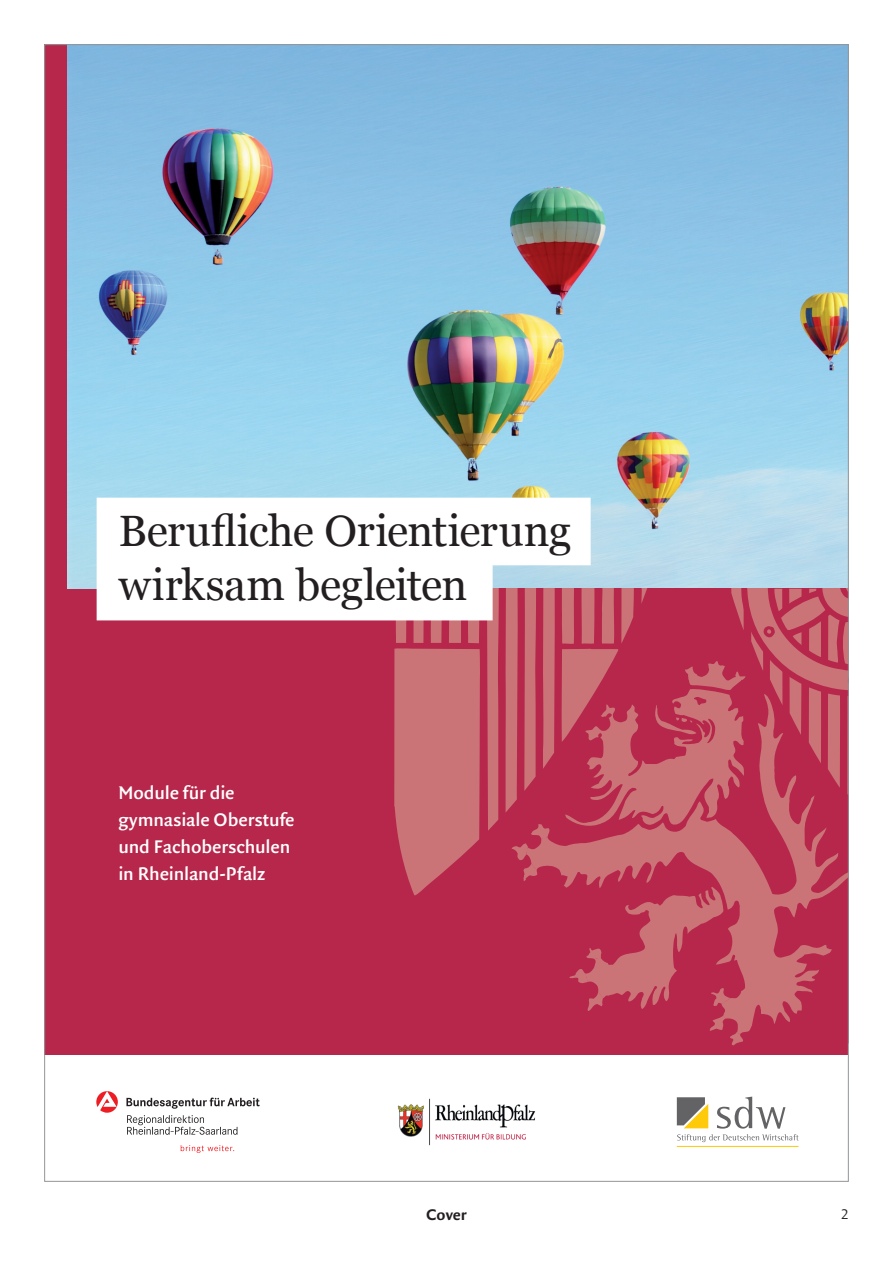
<style>
.page{position:relative;width:893px;height:1263px;background:#fff}
.page>*{position:absolute;margin:0;border:0;box-sizing:border-box;transform-origin:0 0}
.t1{font:43.8px/54.4px "Georgia";letter-spacing:-.01em;color:#231f20}
.t2{font:600 19.65px/27px "Quadraat Sans OT";letter-spacing:-.005em;color:#fff}
.t3{font:16.5px "Quadraat Sans OT Bld";letter-spacing:-.005em;color:#231f20}
.t4{font:300 15px "Quadraat Sans OT";color:#231f20}
</style>
<div class="page">
<div style="left:45px;top:45px;width:803px;height:1010px;background:#b6274b"></div>
<img style="left:68px;top:46px;width:779px;height:543px">
<img style="left:397px;top:1098px;width:139px;height:48px">
<svg style="left:127px;top:1115px;width:111px;height:20px"></svg>
<svg style="left:126px;top:1097px;width:134px;height:12px"></svg>
<svg style="left:96px;top:1091px;width:22px;height:22px"></svg>
<svg style="left:181px;top:1145px;width:53px;height:8px"></svg>
<svg style="left:677px;top:1134px;width:121px;height:8px"></svg>
<svg style="left:717px;top:1096px;width:68px;height:32px"></svg>
<hr style="left:677px;top:1146px;width:121px;height:1px;background:#feca0a">
<svg style="left:677px;top:1097px;width:31px;height:31px"></svg>
<svg style="left:550px;top:694px;width:297px;height:338px"></svg>
<svg style="left:512px;top:824px;width:38px;height:57px"></svg>
<svg style="left:569px;top:887px;width:175px;height:158px"></svg>
<svg style="left:487px;top:620px;width:12px;height:211px;background:#c86971"></svg>
<svg style="left:506px;top:620px;width:12px;height:192px;background:#c86c72"></svg>
<svg style="left:524px;top:620px;width:12px;height:171px;background:#c86a71"></svg>
<svg style="left:543px;top:620px;width:12px;height:149px;background:#c86b71"></svg>
<svg style="left:394px;top:620px;width:86px;height:275px"></svg>
<svg style="left:562px;top:589px;width:285px;height:239px"></svg>
<svg style="left:97px;top:498px;width:494px;height:122px;background:#f9f4f6"></svg>
<h1 class="t1" style="left:118px;top:501px;width:454px">Berufliche Orientierung wirksam begleiten</h1>
<p class="t2" style="left:118px;top:778px;width:178px">Module für die gymnasiale Oberstufe und Fachoberschulen in Rheinland-Pfalz</p>
<p class="t3" style="left:426px;top:1203px;width:42px">Cover</p>
<p class="t4" style="left:842px;top:1204px;width:8px">2</p>
</div>
